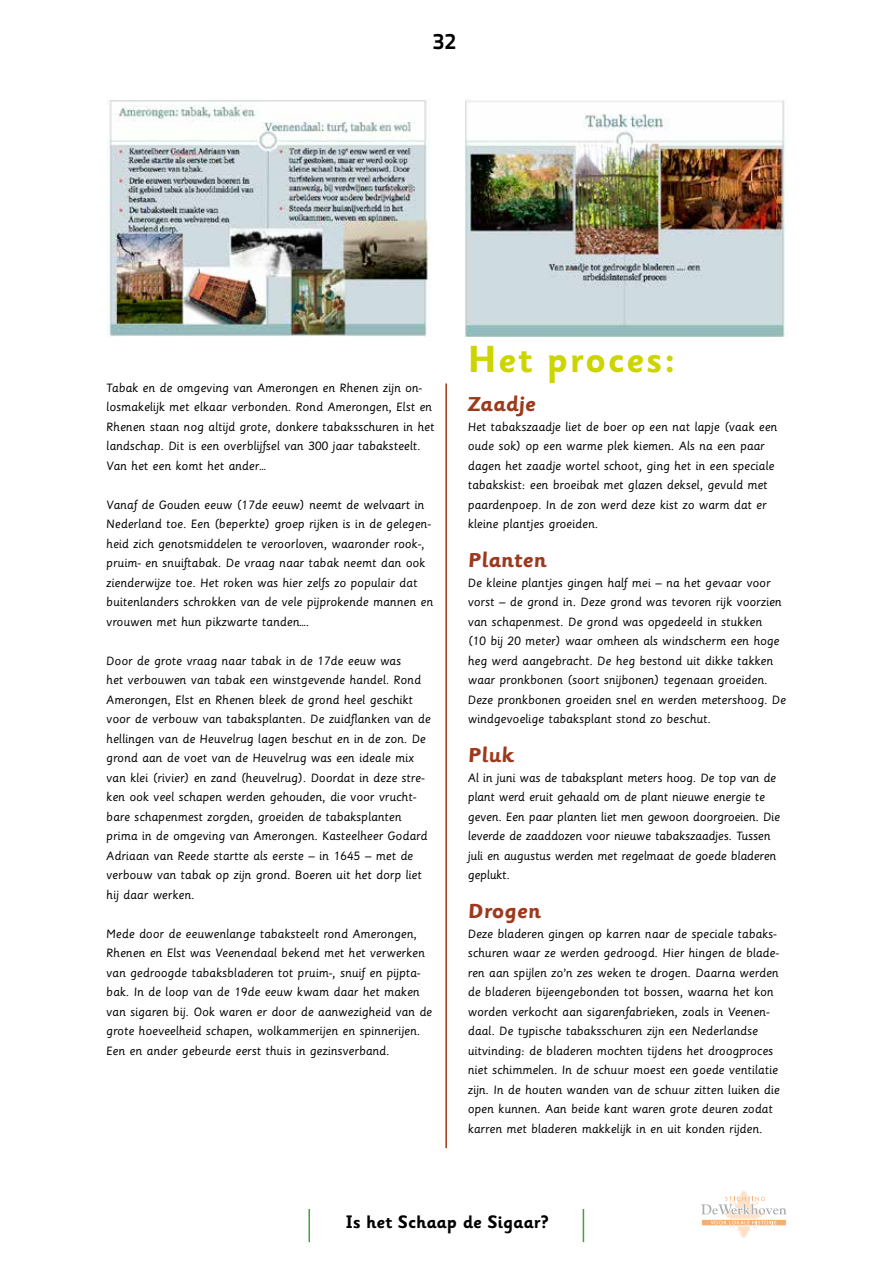
<style>
.page{position:relative;width:893px;height:1263px;background:#fff}
.page>*{position:absolute;margin:0;border:0;box-sizing:border-box;transform-origin:0 0}
.t1{font:700 37.5px "Sassoon Infant Std";letter-spacing:.04em;color:#cdd500}
.t2{font:700 22.5px "Sassoon Primary Std";color:#9d391c}
.t3{font:22.5px "Titillium Text 14 L 800 wt";color:#000}
.t4{font:700 18px "Sassoon Infant Std";color:#000}
.t5{font:13.5px/19.5px "Sassoon Primary Std";color:#000}
</style>
<div class="page">
<hr style="left:308px;top:1209px;width:2px;height:33px;background:#3fa535">
<hr style="left:583px;top:1209px;width:1px;height:33px;background:#3fa535">
<svg style="left:701px;top:1190px;width:85px;height:48px"></svg>
<hr style="left:445px;top:383px;width:2px;height:765px;background:#9d391c">
<img style="left:107px;top:100px;width:323px;height:237px">
<img style="left:464px;top:100px;width:323px;height:237px">
<h2 class="t3" style="left:432px;top:27px;width:25px">32</h2>
<p class="t5" style="left:106px;top:378px;width:329px">Tabak en de omgeving van Amerongen en Rhenen zijn on&shy;losmakelijk met elkaar verbonden. Rond Amerongen, Elst en Rhenen staan nog altijd grote, donkere tabaksschuren in het landschap. Dit is een overblijfsel van 300 jaar tabaksteelt.<br>Van het een komt het ander…</p>
<p class="t5" style="left:106px;top:495px;width:328px">Vanaf de Gouden eeuw (17de eeuw) neemt de welvaart in Nederland toe. Een (beperkte) groep rijken is in de gelegen&shy;heid zich genotsmiddelen te veroorloven, waaronder rook-, pruim- en snuiftabak. De vraag naar tabak neemt dan ook zienderwijze toe. Het roken was hier zelfs zo populair dat buitenlanders schrokken van de vele pijprokende mannen en vrouwen met hun pikzwarte tanden….</p>
<p class="t5" style="left:106px;top:651px;width:326px">Door de grote vraag naar tabak in de 17de eeuw was<br>het verbouwen van tabak een winstgevende handel. Rond Amerongen, Elst en Rhenen bleek de grond heel geschikt voor de verbouw van tabaksplanten. De zuidflanken van de hellingen van de Heuvelrug lagen beschut en in de zon. De grond aan de voet van de Heuvelrug was een ideale mix van klei (rivier) en zand (heuvelrug). Doordat in deze stre&shy;ken ook veel schapen werden gehouden, die voor vrucht&shy;bare schapenmest zorgden, groeiden de tabaksplanten prima in de omgeving van Amerongen. Kasteelheer Godard Adriaan van Reede startte als eerste – in 1645 – met de verbouw van tabak op zijn grond. Boeren uit het dorp liet hij daar werken.</p>
<p class="t5" style="left:106px;top:924px;width:327px">Mede door de eeuwenlange tabaksteelt rond Amerongen, Rhenen en Elst was Veenendaal bekend met het verwerken van gedroogde tabaksbladeren tot pruim-, snuif en pijpta&shy;bak. In de loop van de 19de eeuw kwam daar het maken van sigaren bij. Ook waren er door de aanwezigheid van de grote hoeveelheid schapen, wolkammerijen en spinnerijen.<br>Een en ander gebeurde eerst thuis in gezinsverband.</p>
<h1 class="t1" style="left:468px;top:336px;width:209px">Het proces:</h1>
<h2 class="t2" style="left:468px;top:392px;width:70px">Zaadje</h2>
<p class="t5" style="left:468px;top:417px;width:311px">Het tabakszaadje liet de boer op een nat lapje (vaak een oude sok) op een warme plek kiemen. Als na een paar dagen het zaadje wortel schoot, ging het in een speciale tabakskist: een broeibak met glazen deksel, gevuld met paardenpoep. In de zon werd deze kist zo warm dat er kleine plantjes groeiden.</p>
<h2 class="t2" style="left:468px;top:548px;width:80px">Planten</h2>
<p class="t5" style="left:468px;top:573px;width:320px">De kleine plantjes gingen half mei – na het gevaar voor vorst – de grond in. Deze grond was tevoren rijk voorzien van schapenmest. De grond was opgedeeld in stukken<br>(10 bij 20 meter) waar omheen als windscherm een hoge heg werd aangebracht. De heg bestond uit dikke takken waar pronkbonen (soort snijbonen) tegenaan groeiden.<br>Deze pronkbonen groeiden snel en werden metershoog. De windgevoelige tabaksplant stond zo beschut.</p>
<h2 class="t2" style="left:468px;top:743px;width:48px">Pluk</h2>
<p class="t5" style="left:468px;top:768px;width:314px">Al in juni was de tabaksplant meters hoog. De top van de plant werd eruit gehaald om de plant nieuwe energie te geven. Een paar planten liet men gewoon doorgroeien. Die leverde de zaaddozen voor nieuwe tabakszaadjes. Tussen juli en augustus werden met regelmaat de goede bladeren geplukt.</p>
<h2 class="t2" style="left:468px;top:899px;width:75px">Drogen</h2>
<p class="t5" style="left:468px;top:924px;width:314px">Deze bladeren gingen op karren naar de speciale tabaks&shy;schuren waar ze werden gedroogd. Hier hingen de blade&shy;ren aan spijlen zo’n zes weken te drogen. Daarna werden de bladeren bijeengebonden tot bossen, waarna het kon worden verkocht aan sigarenfabrieken, zoals in Veenen&shy;daal. De typische tabaksschuren zijn een Nederlandse uitvinding: de bladeren mochten tijdens het droogproces niet schimmelen. In de schuur moest een goede ventilatie zijn. In de houten wanden van de schuur zitten luiken die open kunnen. Aan beide kant waren grote deuren zodat karren met bladeren makkelijk in en uit konden rijden.</p>
<h3 class="t4" style="left:346px;top:1211px;width:204px">Is het Schaap de Sigaar?</h3>
</div>
